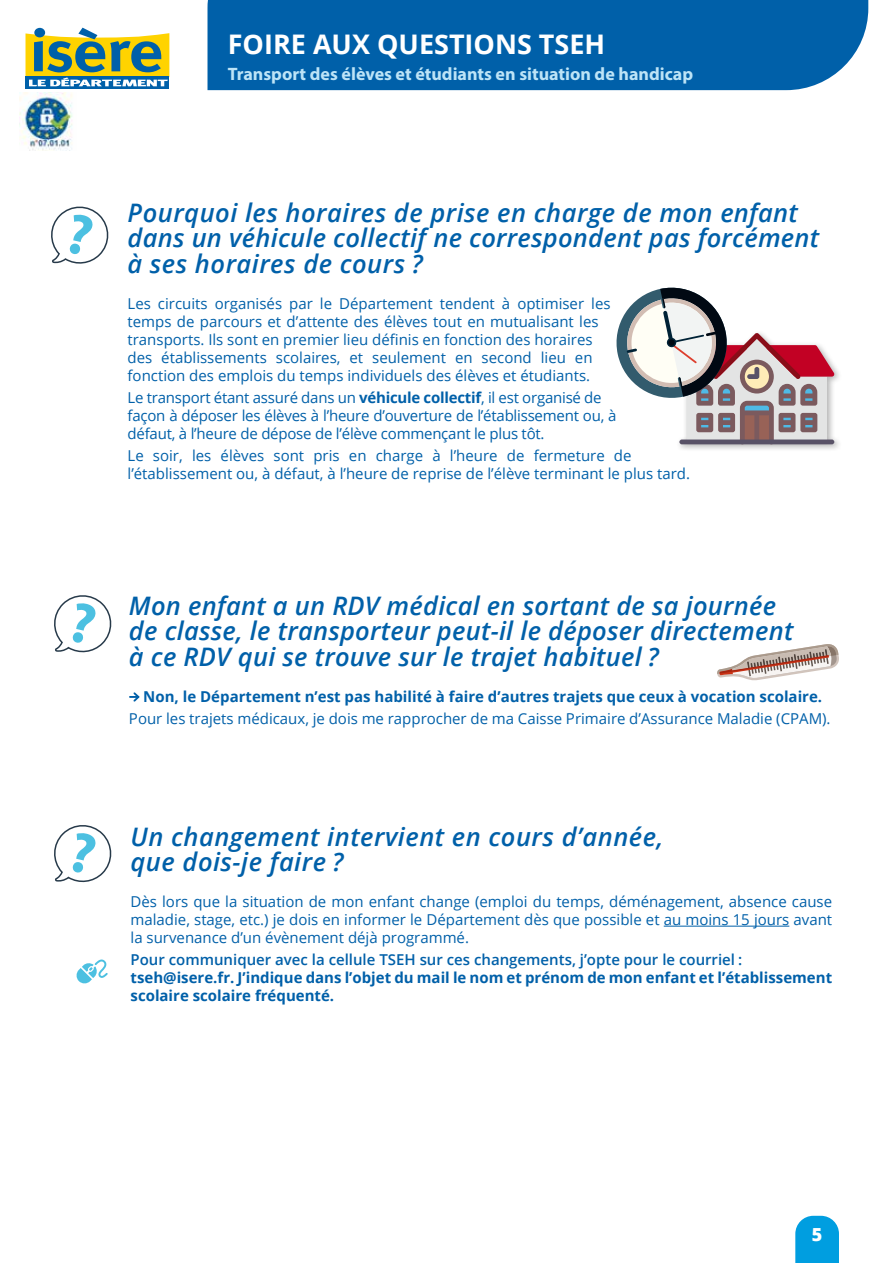
<style>
.page{position:relative;width:893px;height:1263px;background:#fff}
.page>*{position:absolute;margin:0;border:0;box-sizing:border-box;transform-origin:0 0}
.t1{font:700 27px "Open Sans";color:#fff}
.t2{font:italic 600 25.5px/25.5px "Open Sans";letter-spacing:.01em;color:#0060a9}
.t3{font:700 18px "Myriad Pro";color:#bde4f7}
.t4{font:800 18px "Open Sans";color:#fff}
.t5{font:15px/18px "Open Sans";color:#0060a9}
.t6{font:700 15px/18px "Open Sans";color:#0060a9}
.t7{font:600 15px "Open Sans";color:#0060a9}
.s1{font-weight:700}
</style>
<div class="page">
<svg style="left:795px;top:1216px;width:44px;height:47px"></svg>
<svg style="left:26px;top:86px;width:143px;height:3px"></svg>
<svg style="left:26px;top:28px;width:143px;height:58px"></svg>
<img style="left:20px;top:92px;width:52px;height:59px">
<div style="left:207px;top:0;width:661px;height:90px;background:#0060a9"></div>
<svg style="left:51px;top:206px;width:58px;height:58px"></svg>
<div style="left:676px;top:329px;width:166px;height:124px;background:#000;opacity:.3"></div>
<svg style="left:616px;top:287px;width:218px;height:157px"></svg>
<div style="left:668px;top:339px;width:7px;height:7px;background:#010913;border-radius:3px"></div>
<svg style="left:130px;top:692px;width:10px;height:10px"></svg>
<svg style="left:54px;top:595px;width:58px;height:58px"></svg>
<svg style="left:717px;top:644px;width:122px;height:37px"></svg>
<svg style="left:54px;top:825px;width:58px;height:58px"></svg>
<svg style="left:76px;top:959px;width:32px;height:25px"></svg>
<hr style="left:664px;top:926px;width:125px;height:1px;background:#0060a9">
<h1 class="t1" style="left:228px;top:26px;width:379px">FOIRE AUX QUESTIONS TSEH</h1>
<p class="t3" style="left:228px;top:62px;width:467px">Transport des élèves et étudiants en situation de handicap</p>
<h2 class="t2" style="left:128px;top:199px;width:693px">Pourquoi les horaires de prise en charge de mon enfant dans un véhicule collectif ne correspondent pas forcément à ses horaires de cours ?</h2>
<p class="t5" style="left:128px;top:294px;width:484px">Les circuits organisés par le Département tendent à optimiser les temps de parcours et d’attente des élèves tout en mutualisant les transports. Ils sont en premier lieu définis en fonction des horaires des établissements scolaires, et seulement en second lieu en fonction des emplois du temps individuels des élèves et étudiants.</p>
<p class="t5" style="left:128px;top:388px;width:491px">Le transport étant assuré dans un <span class="s1">véhicule collectif</span>, il est organisé de façon à déposer les élèves à l’heure d’ouverture de l’établissement ou, à défaut, à l’heure de dépose de l’élève commençant le plus tôt.</p>
<p class="t5" style="left:128px;top:446px;width:564px">Le soir, les élèves sont pris en charge à l’heure de fermeture de l’établissement ou, à défaut, à l’heure de reprise de l’élève terminant le plus tard.</p>
<h2 class="t2" style="left:129px;top:592px;width:666px">Mon enfant a un RDV médical en sortant de sa journée de classe, le transporteur peut-il le déposer directement à ce RDV qui se trouve sur le trajet habituel ?</h2>
<p class="t6" style="left:143px;top:687px;width:680px">Non, le Département n’est pas habilité à faire d’autres trajets que ceux à vocation scolaire.</p>
<p class="t5" style="left:129px;top:709px;width:703px">Pour les trajets médicaux, je dois me rapprocher de ma Caisse Primaire d’Assurance Maladie (CPAM).</p>
<h2 class="t2" style="left:131px;top:823px;width:534px">Un changement intervient en cours d’année, que dois-je faire ?</h2>
<p class="t5" style="left:131px;top:892px;width:703px;text-align:justify">Dès lors que la situation de mon enfant change (emploi du temps, déménagement, absence cause maladie, stage, etc.) je dois en informer le Département dès que possible et au moins 15 jours avant la survenance d’un évènement déjà programmé.</p>
<p class="t7" style="left:131px;top:949px;width:613px">Pour communiquer avec la cellule TSEH sur ces changements, j’opte pour le courriel :</p>
<p class="t6" style="left:131px;top:968px;width:703px">tseh@isere.fr. J’indique dans l’objet du mail le nom et prénom de mon enfant et l’établissement scolaire scolaire fréquenté.</p>
<p class="t4" style="left:812px;top:1221px;width:12px">5</p>
</div>
